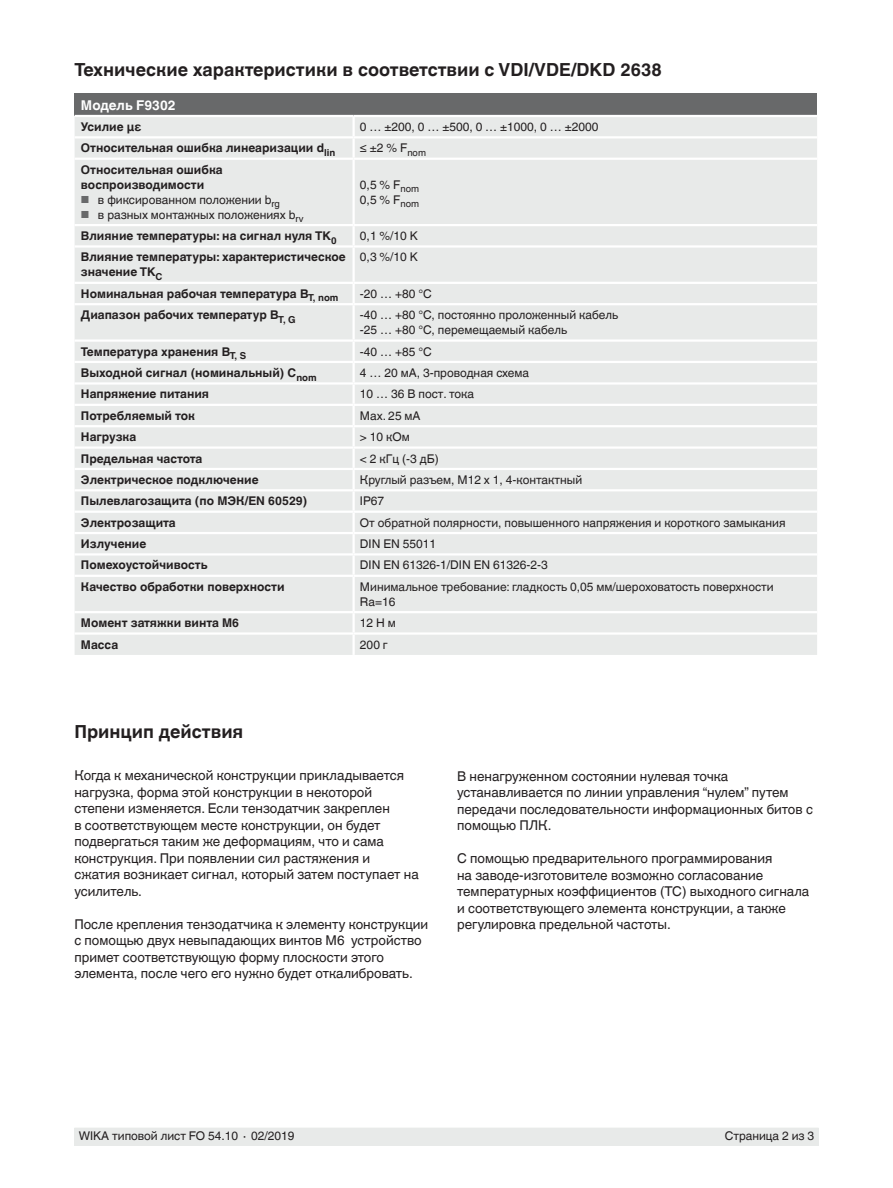
<style>
.page{position:relative;width:893px;height:1188px;background:#fff}
.page>*{position:absolute;margin:0;border:0;box-sizing:border-box;transform-origin:0 0}
.t1{font:700 18px "Helvetica World";color:#231f20}
.t2{font:13.5px/16.5px "Helvetica World";color:#231f20}
.t3{font:700 13.5px "Helvetica World";color:#fff}
.t4{font:12px/15px "Helvetica World";color:#231f20}
.t5{font:700 12px/15px "Helvetica World";color:#231f20}
.s1{font-size:10.2px;color:#68696a}
</style>
<div class="page">
<div style="left:74px;top:1128px;width:745px;height:17px;background:#e8eae9"></div>
<div style="left:75px;top:94px;width:742px;height:22px;background:#68696a"></div>
<div style="left:75px;top:117px;width:742px;height:538px;background:#e8eae9"></div>
<hr style="left:75px;top:115px;width:279px;height:2px;background:#fff">
<hr style="left:354px;top:115px;width:463px;height:2px;background:#fff">
<hr style="left:352px;top:117px;width:3px;height:19px;background:#fff">
<hr style="left:75px;top:136px;width:279px;height:2px;background:#fff">
<hr style="left:354px;top:136px;width:463px;height:2px;background:#fff">
<hr style="left:352px;top:138px;width:3px;height:20px;background:#fff">
<hr style="left:75px;top:158px;width:279px;height:2px;background:#fff">
<hr style="left:354px;top:158px;width:463px;height:2px;background:#fff">
<hr style="left:352px;top:160px;width:3px;height:64px;background:#fff">
<hr style="left:75px;top:224px;width:279px;height:2px;background:#fff">
<hr style="left:354px;top:224px;width:463px;height:2px;background:#fff">
<hr style="left:352px;top:226px;width:3px;height:19px;background:#fff">
<hr style="left:75px;top:245px;width:279px;height:3px;background:#fff">
<hr style="left:354px;top:245px;width:463px;height:3px;background:#fff">
<hr style="left:352px;top:248px;width:3px;height:34px;background:#fff">
<hr style="left:75px;top:282px;width:279px;height:2px;background:#fff">
<hr style="left:354px;top:282px;width:463px;height:2px;background:#fff">
<hr style="left:352px;top:284px;width:3px;height:19px;background:#fff">
<hr style="left:75px;top:303px;width:279px;height:2px;background:#fff">
<hr style="left:354px;top:303px;width:463px;height:2px;background:#fff">
<hr style="left:352px;top:305px;width:3px;height:34px;background:#fff">
<hr style="left:75px;top:339px;width:279px;height:3px;background:#fff">
<hr style="left:354px;top:339px;width:463px;height:3px;background:#fff">
<hr style="left:352px;top:342px;width:3px;height:19px;background:#fff">
<hr style="left:75px;top:361px;width:279px;height:2px;background:#fff">
<hr style="left:354px;top:361px;width:463px;height:2px;background:#fff">
<hr style="left:352px;top:363px;width:3px;height:19px;background:#fff">
<hr style="left:75px;top:382px;width:279px;height:3px;background:#fff">
<hr style="left:354px;top:382px;width:463px;height:3px;background:#fff">
<hr style="left:352px;top:385px;width:3px;height:19px;background:#fff">
<hr style="left:75px;top:404px;width:279px;height:2px;background:#fff">
<hr style="left:354px;top:404px;width:463px;height:2px;background:#fff">
<hr style="left:352px;top:406px;width:3px;height:19px;background:#fff">
<hr style="left:75px;top:425px;width:279px;height:2px;background:#fff">
<hr style="left:354px;top:425px;width:463px;height:2px;background:#fff">
<hr style="left:352px;top:427px;width:3px;height:19px;background:#fff">
<hr style="left:75px;top:446px;width:279px;height:3px;background:#fff">
<hr style="left:354px;top:446px;width:463px;height:3px;background:#fff">
<hr style="left:352px;top:449px;width:3px;height:19px;background:#fff">
<hr style="left:75px;top:468px;width:279px;height:2px;background:#fff">
<hr style="left:354px;top:468px;width:463px;height:2px;background:#fff">
<hr style="left:352px;top:470px;width:3px;height:19px;background:#fff">
<hr style="left:75px;top:489px;width:279px;height:2px;background:#fff">
<hr style="left:354px;top:489px;width:463px;height:2px;background:#fff">
<hr style="left:352px;top:491px;width:3px;height:20px;background:#fff">
<hr style="left:75px;top:511px;width:279px;height:2px;background:#fff">
<hr style="left:354px;top:511px;width:463px;height:2px;background:#fff">
<hr style="left:352px;top:513px;width:3px;height:19px;background:#fff">
<hr style="left:75px;top:532px;width:279px;height:2px;background:#fff">
<hr style="left:354px;top:532px;width:463px;height:2px;background:#fff">
<hr style="left:352px;top:534px;width:3px;height:19px;background:#fff">
<hr style="left:75px;top:553px;width:279px;height:3px;background:#fff">
<hr style="left:354px;top:553px;width:463px;height:3px;background:#fff">
<hr style="left:352px;top:556px;width:3px;height:19px;background:#fff">
<hr style="left:75px;top:575px;width:279px;height:2px;background:#fff">
<hr style="left:354px;top:575px;width:463px;height:2px;background:#fff">
<hr style="left:352px;top:577px;width:3px;height:34px;background:#fff">
<hr style="left:75px;top:611px;width:279px;height:2px;background:#fff">
<hr style="left:354px;top:611px;width:463px;height:2px;background:#fff">
<hr style="left:352px;top:613px;width:3px;height:19px;background:#fff">
<hr style="left:75px;top:632px;width:279px;height:3px;background:#fff">
<hr style="left:354px;top:632px;width:463px;height:3px;background:#fff">
<hr style="left:352px;top:635px;width:3px;height:20px;background:#fff">
<h1 class="t1" style="left:75px;top:60px;width:589px">Технические характеристики в соответствии с VDI/VDE/DKD 2638</h1>
<p class="t3" style="left:81px;top:97px;width:96px">Модель F9302</p>
<p class="t5" style="left:81px;top:119px;width:62px">Усилие µε</p>
<p class="t4" style="left:360px;top:119px;width:240px">0 … ±200, 0 … ±500, 0 … ±1000, 0 … ±2000</p>
<p class="t5" style="left:81px;top:141px;width:256px">Относительная ошибка линеаризации d<sub>lin</sub></p>
<p class="t4" style="left:360px;top:141px;width:68px">≤ ±2 % F<sub>nom</sub></p>
<p class="t5" style="left:81px;top:162px;width:143px">Относительная ошибка воспроизводимости</p>
<p class="t4" style="left:81px;top:192px;width:200px"><span class="s1">■</span> в фиксированном положении b<sub>rg</sub></p>
<p class="t4" style="left:81px;top:207px;width:224px"><span class="s1">■</span> в разных монтажных положениях b<sub>rv</sub></p>
<p class="t4" style="left:360px;top:177px;width:61px">0,5 % F<sub>nom<br></sub>0,5 % F<sub>nom</sub></p>
<p class="t5" style="left:81px;top:228px;width:257px">Влияние температуры: на сигнал нуля TK<sub>0</sub></p>
<p class="t4" style="left:360px;top:228px;width:59px">0,1 %/10 K</p>
<p class="t5" style="left:81px;top:250px;width:266px">Влияние температуры: характеристическое значение TK<sub>C</sub></p>
<p class="t4" style="left:360px;top:250px;width:59px">0,3 %/10 K</p>
<p class="t5" style="left:81px;top:286px;width:259px">Номинальная рабочая температура B<sub>T,</sub> <sub>nom</sub></p>
<p class="t4" style="left:360px;top:286px;width:73px">-20 … +80 °C</p>
<p class="t5" style="left:81px;top:308px;width:216px">Диапазон рабочих температур B<sub>T,</sub> <sub>G</sub></p>
<p class="t4" style="left:360px;top:308px;width:260px">-40 … +80 °C, постоянно проложенный кабель -25 … +80 °C, перемещаемый кабель</p>
<p class="t5" style="left:81px;top:344px;width:167px">Температура хранения B<sub>T,</sub> <sub>S</sub></p>
<p class="t4" style="left:360px;top:344px;width:73px">-40 … +85 °C</p>
<p class="t5" style="left:81px;top:365px;width:237px">Выходной сигнал (номинальный) C<sub>nom</sub></p>
<p class="t4" style="left:360px;top:365px;width:171px">4 … 20 мА, 3-проводная схема</p>
<p class="t5" style="left:81px;top:387px;width:130px">Напряжение питания</p>
<p class="t4" style="left:360px;top:387px;width:116px">10 … 36 В пост. тока</p>
<p class="t5" style="left:81px;top:408px;width:116px">Потребляемый ток</p>
<p class="t4" style="left:360px;top:408px;width:62px">Max. 25 мА</p>
<p class="t5" style="left:81px;top:430px;width:57px">Нагрузка</p>
<p class="t4" style="left:360px;top:430px;width:51px">&gt; 10 кОм</p>
<p class="t5" style="left:81px;top:451px;width:123px">Предельная частота</p>
<p class="t4" style="left:360px;top:451px;width:80px">&lt; 2 кГц (-3 дБ)</p>
<p class="t5" style="left:81px;top:472px;width:179px">Электрическое подключение</p>
<p class="t4" style="left:360px;top:472px;width:224px">Круглый разъем, M12 x 1, 4-контактный</p>
<p class="t5" style="left:81px;top:494px;width:228px">Пылевлагозащита (по МЭК/EN 60529)</p>
<p class="t4" style="left:360px;top:494px;width:26px">IP67</p>
<p class="t5" style="left:81px;top:515px;width:96px">Электрозащита</p>
<p class="t4" style="left:360px;top:515px;width:427px">От обратной полярности, повышенного напряжения и короткого замыкания</p>
<p class="t5" style="left:81px;top:536px;width:67px">Излучение</p>
<p class="t4" style="left:360px;top:536px;width:78px">DIN EN 55011</p>
<p class="t5" style="left:81px;top:558px;width:128px">Помехоустойчивость</p>
<p class="t4" style="left:360px;top:558px;width:189px">DIN EN 61326-1/DIN EN 61326-2-3</p>
<p class="t5" style="left:81px;top:579px;width:205px">Качество обработки поверхности</p>
<p class="t4" style="left:360px;top:579px;width:415px">Минимальное требование: гладкость 0,05 мм/шероховатость поверхности<br>Ra=16</p>
<p class="t5" style="left:81px;top:616px;width:160px">Момент затяжки винта M6</p>
<p class="t4" style="left:360px;top:616px;width:37px">12 Н м</p>
<p class="t5" style="left:81px;top:637px;width:39px">Масса</p>
<p class="t4" style="left:360px;top:637px;width:29px">200 г</p>
<h1 class="t1" style="left:74px;top:721px;width:170px">Принцип действия</h1>
<p class="t2" style="left:74px;top:767px;width:346px">Когда к механической конструкции прикладывается нагрузка, форма этой конструкции в некоторой степени изменяется. Если тензодатчик закреплен<br>в соответствующем месте конструкции, он будет подвергаться таким же деформациям, что и сама конструкция. При появлении сил растяжения и сжатия возникает сигнал, который затем поступает на усилитель.</p>
<p class="t2" style="left:74px;top:916px;width:355px">После крепления тензодатчика к элементу конструкции с помощью двух невыпадающих винтов M6 устройство примет соответствующую форму плоскости этого элемента, после чего его нужно будет откалибровать.</p>
<p class="t2" style="left:457px;top:768px;width:357px">В ненагруженном состоянии нулевая точка устанавливается по линии управления “нулем” путем передачи последовательности информационных битов с помощью ПЛК.</p>
<p class="t2" style="left:457px;top:850px;width:354px">С помощью предварительного программирования<br>на заводе-изготовителе возможно согласование температурных коэффициентов (TC) выходного сигнала и соответствующего элемента конструкции, а также регулировка предельной частоты.</p>
<p class="t4" style="left:79px;top:1129px;width:217px">WIKA типовой лист FO 54.10 ∙ 02/2019</p>
<p class="t4" style="left:725px;top:1129px;width:91px">Страница 2 из 3</p>
</div>
